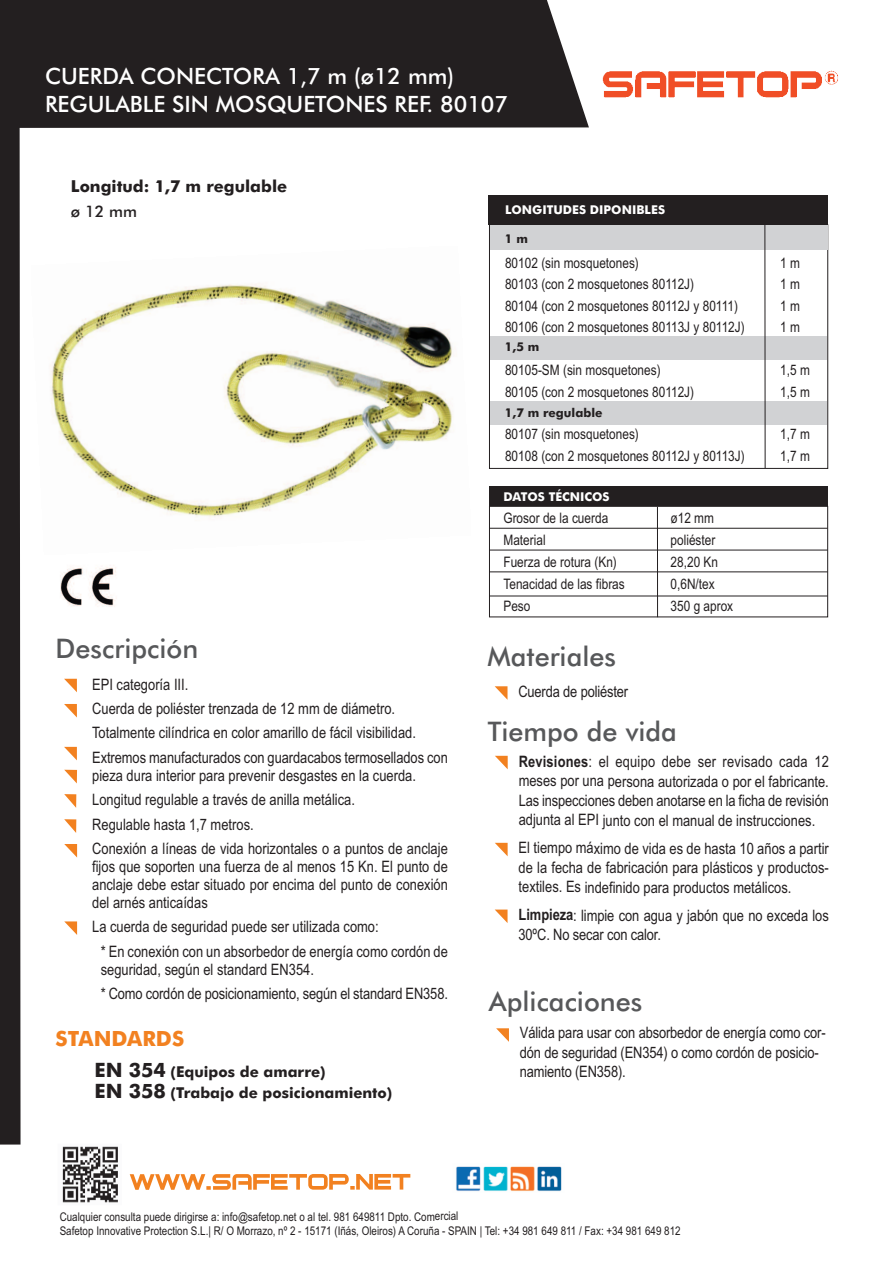
<style>
.page{position:relative;width:893px;height:1263px;background:#fff}
.page>*{position:absolute;margin:0;border:0;box-sizing:border-box;transform-origin:0 0}
.t1{font:500 27px "Futura BT";color:#57585a}
.t2{font:500 22.5px/28.5px "Futura BT";color:#fff}
.t3{font:700 21px "Futura BT";color:#f28120}
.t4{font:700 16.5px "Futura BT";color:#231f20}
.t5{font:500 15.9px "Futura BT";color:#231f20}
.t6{font:15.75px/24.5px "Arial Narrow";color:#231f20}
.t7{font:700 15px/20.7px "Futura BT";color:#231f20}
.t8{font:14.4px/21.5px "Arial Narrow";color:#231f20}
.t9{font:700 12.15px "Futura BT";color:#fff}
.t10{font:700 12.15px "Futura BT";color:#231f20}
.t11{font:12px/14.2px "Arial Narrow";color:#231f20}
.s1{font-size:19.8px}
.s2{font-weight:700}
</style>
<div class="page">
<img style="left:50px;top:283px;width:403px;height:235px">
<div style="left:21px;top:0;width:568px;height:128px;background:#231f20"></div>
<svg style="left:130px;top:1174px;width:280px;height:16px"></svg>
<img style="left:62px;top:1146px;width:56px;height:57px">
<img style="left:602px;top:70px;width:236px;height:28px">
<img style="left:456px;top:1166px;width:106px;height:25px">
<svg style="left:64px;top:679px;width:13px;height:13px"></svg>
<svg style="left:64px;top:704px;width:13px;height:13px"></svg>
<svg style="left:495px;top:686px;width:12px;height:13px"></svg>
<svg style="left:495px;top:756px;width:13px;height:13px"></svg>
<svg style="left:495px;top:843px;width:13px;height:13px"></svg>
<svg style="left:495px;top:909px;width:13px;height:14px"></svg>
<svg style="left:64px;top:747px;width:13px;height:13px"></svg>
<svg style="left:64px;top:770px;width:13px;height:13px"></svg>
<svg style="left:64px;top:794px;width:12px;height:14px"></svg>
<svg style="left:64px;top:819px;width:12px;height:14px"></svg>
<svg style="left:64px;top:844px;width:13px;height:13px"></svg>
<svg style="left:64px;top:921px;width:13px;height:14px"></svg>
<svg style="left:496px;top:1028px;width:13px;height:14px"></svg>
<div style="left:0;top:0;width:21px;height:1144px;background:#231f20"></div>
<div style="left:489px;top:506px;width:339px;height:111px;border:1px solid #231f20"></div>
<hr style="left:489px;top:528px;width:339px;height:1px;background:#231f20">
<hr style="left:489px;top:550px;width:339px;height:1px;background:#231f20">
<hr style="left:489px;top:571px;width:339px;height:1px;background:#231f20">
<hr style="left:489px;top:596px;width:339px;height:1px;background:#231f20">
<hr style="left:657px;top:507px;width:1px;height:110px;background:#231f20">
<div style="left:489px;top:486px;width:339px;height:20px;background:#231f20"></div>
<img style="left:60px;top:565px;width:56px;height:42px">
<div style="left:489px;top:224px;width:339px;height:245px;border:1px solid #231f20"></div>
<div style="left:490px;top:226px;width:337px;height:24px;background:#d1d2d4"></div>
<div style="left:490px;top:336px;width:337px;height:23px;background:#d1d2d4"></div>
<div style="left:489px;top:195px;width:339px;height:30px;background:#231f20"></div>
<div style="left:490px;top:402px;width:337px;height:23px;background:#d1d2d4"></div>
<hr style="left:764px;top:216px;width:1px;height:252px;background:#231f20">
<h2 class="t2" style="left:45px;top:62px;width:465px">CUERDA CONECTORA 1,7 m (ø12 mm)<br>REGULABLE SIN MOSQUETONES REF. 80107</h2>
<p class="t4" style="left:71px;top:177px;width:218px">Longitud: 1,7 m regulable</p>
<p class="t5" style="left:71px;top:202px;width:67px">ø 12 mm</p>
<p class="t9" style="left:505px;top:203px;width:161px">LONGITUDES DIPONIBLES</p>
<p class="t10" style="left:505px;top:231px;width:24px">1 m</p>
<p class="t8" style="left:505px;top:252px;width:241px">80102 (sin mosquetones)<br>80103 (con 2 mosquetones 80112J)<br>80104 (con 2 mosquetones 80112J y 80111)<br>80106 (con 2 mosquetones 80113J y 80112J)</p>
<p class="t8" style="left:505px;top:359px;width:191px">80105-SM (sin mosquetones)<br>80105 (con 2 mosquetones 80112J)</p>
<p class="t8" style="left:505px;top:424px;width:241px">80107 (sin mosquetones)<br>80108 (con 2 mosquetones 80112J y 80113J)</p>
<p class="t10" style="left:505px;top:340px;width:36px">1,5 m</p>
<p class="t10" style="left:505px;top:405px;width:99px">1,7 m regulable</p>
<p class="t9" style="left:503px;top:489px;width:108px">DATOS TÉCNICOS</p>
<p class="t8" style="left:503px;top:507px;width:123px;line-height:22px">Grosor de la cuerda<br>Material<br>Fuerza de rotura (Kn)<br>Tenacidad de las fibras<br>Peso</p>
<p class="t8" style="left:671px;top:507px;width:64px;line-height:22px">ø12 mm poliéster<br>28,20 Kn<br>0,6N/tex<br>350 g aprox</p>
<h1 class="t1" style="left:56px;top:633px;width:144px">Descripción</h1>
<h1 class="t1" style="left:487px;top:641px;width:130px">Materiales</h1>
<p class="t8" style="left:780px;top:252px;width:21px;text-align:justify">1m 1m 1m 1m</p>
<p class="t8" style="left:780px;top:359px;width:31px">1,5 m<br>1,5 m</p>
<p class="t8" style="left:780px;top:424px;width:31px">1,7 m<br>1,7 m</p>
<p class="t6" style="left:92px;top:672px;width:357px">EPI categoría III.<br>Cuerda de poliéster trenzada de 12 mm de diámetro.<br>Totalmente cilíndrica en color amarillo de fácil visibilidad.<br>Extremos manufacturados con guardacabos termosellados con</p>
<p class="t6" style="left:92px;top:763px;width:357px">pieza dura interior para prevenir desgastes en la cuerda.<br>Longitud regulable a través de anilla metálica.<br>Regulable hasta 1,7 metros.<br>Conexión a líneas de vida horizontales o a puntos de anclaje</p>
<p class="t6" style="left:92px;top:857px;width:357px;line-height:18px;text-align:justify">fijos que soporten una fuerza de al menos 15 Kn. El punto de anclaje debe estar situado por encima del punto de conexión del arnés anticaídas</p>
<p class="t6" style="left:101px;top:915px;width:349px;text-indent:-9px">La cuerda de seguridad puede ser utilizada como:<br>* En conexión con un absorbedor de energía como cordón de</p>
<p class="t6" style="left:101px;top:957px;width:349px">seguridad, según el standard EN354.<br>* Como cordón de posicionamiento, según el standard EN358.</p>
<h3 class="t3" style="left:56px;top:1027px;width:130px">STANDARDS</h3>
<p class="t7" style="left:95px;top:1062px;width:299px"><span class="s1">EN 354</span> (Equipos de amarre)<br><span class="s1">EN 358</span> (Trabajo de posicionamiento)</p>
<p class="t6" style="left:518px;top:679px;width:111px">Cuerda de poliéster</p>
<h1 class="t1" style="left:488px;top:715px;width:191px">Tiempo de vida</h1>
<p class="t6" style="left:519px;top:752px;width:312px;line-height:19.5px;text-align:justify"><span class="s2">Revisiones</span>: el equipo debe ser revisado cada 12 meses por una persona autorizada o por el fabricante.<br>Las inspecciones deben anotarse en la ficha de revisión adjunta al EPI junto con el manual de instrucciones.</p>
<p class="t6" style="left:519px;top:838px;width:312px;line-height:19.5px;text-align:justify">El tiempo máximo de vida es de hasta 10 años a partir de la fecha de fabricación para plásticos y productos&shy;textiles. Es indefinido para productos metálicos.</p>
<p class="t6" style="left:519px;top:905px;width:312px;line-height:19.5px"><span class="s2">Limpieza</span>: limpie con agua y jabón que no exceda los<br>30ºC. No secar con calor.</p>
<h1 class="t1" style="left:489px;top:986px;width:155px">Aplicaciones</h1>
<p class="t6" style="left:520px;top:1023px;width:307px;line-height:19.5px">Válida para usar con absorbedor de energía como cor&shy;dón de seguridad (EN354) o como cordón de posicio&shy;namiento (EN358).</p>
<p class="t11" style="left:60px;top:1209px;width:622px">Cualquier consulta puede dirigirse a: info@safetop.net o al tel. 981 649811 Dpto. Comercial<br>Safetop Innovative Protection S.L.| R/ O Morrazo, nº 2 - 15171 (Iñás, Oleiros) A Coruña - SPAIN | Tel: +34 981 649 811 / Fax: +34 981 649 812</p>
</div>
